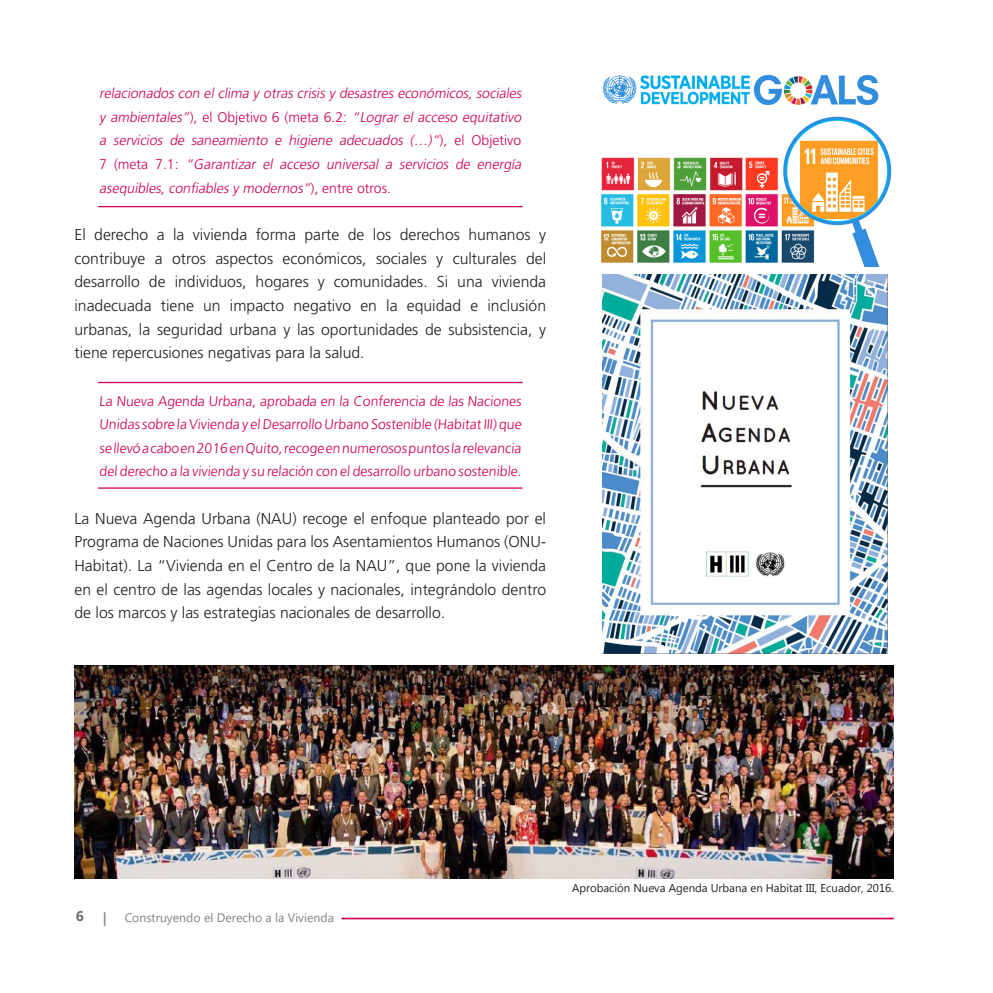
<style>
.page{position:relative;width:993px;height:993px;background:#fff}
.page>*{position:absolute;margin:0;border:0;box-sizing:border-box;transform-origin:0 0}
.parrafo_cuerpo{font:300 15.75px/23.6px "Frutiger LT Std";color:#231f20;text-align:justify}
.parrafo_cuerpo-2{font:italic 300 14px/23.6px "Frutiger LT Std";color:#ce0056}
.ladillo{font:300 14px/23.6px "Frutiger LT Std";color:#ce0056;text-align:justify}
.t1{font:700 14px "Myanmar Text";color:#6c6d70}
.t2{font:12.25px "Myanmar Text";color:#808285}
.Nota_al_pie{font:11.38px "Myanmar Text";color:#231f20}
.s1{font-style:normal}
</style>
<div class="page">
<svg style="left:104px;top:912px;width:1px;height:13px"></svg>
<hr style="left:341px;top:917px;width:552px;height:2px;background:#ce0056">
<hr style="left:98px;top:206px;width:424px;height:1px;background:#ce0056">
<img style="left:74px;top:665px;width:819px;height:213px">
<img style="left:601px;top:74px;width:291px;height:192px">
<img style="left:602px;top:274px;width:285px;height:379px">
<hr style="left:98px;top:382px;width:424px;height:1px;background:#ce0056">
<hr style="left:98px;top:487px;width:424px;height:1px;background:#ce0056">
<p class="parrafo_cuerpo-2" style="left:99px;top:82px;width:426px">relacionados con el clima y otras crisis y desastres económicos, sociales y ambientales”<span class="s1">) , e l O bj e t i vo 6 ( m e t a 6 . 2 :</span> “Lograr el acceso equitativo a servicios de saneamiento e higiene adecuados (…)”<span class="s1">) , e l O bj e t i vo 7 ( m e t a 7 . 1 :</span> “Garantizar el acceso universal a servicios de energía asequibles, confiables y modernos”<span class="s1">) , e n t re o t ro s .</span></p>
<p class="parrafo_cuerpo" style="left:74px;top:223px;width:473px">El derecho a la vivienda forma parte de los derechos humanos y contribuye a otros aspectos económicos, sociales y culturales del desarrollo de individuos, hogares y comunidades. Si una vivienda inadecuada tiene un impacto negativo en la equidad e inclusión urbanas, la seguridad urbana y las oportunidades de subsistencia, y tiene repercusiones negativas para la salud.</p>
<p class="ladillo" style="left:99px;top:389px;width:425px">La Nueva Agenda Urbana, aprobada en la Conferencia de las Naciones Unidas sobre la Vivienda y el Desarrollo Urbano Sostenible (Habitat III) que se llevó a cabo en 2016 en Quito, recoge en numerosos puntos la relevancia del derecho a la vivienda y su relación con el desarrollo urbano sostenible.</p>
<p class="parrafo_cuerpo" style="left:74px;top:506px;width:473px">La Nueva Agenda Urbana (NAU) recoge el enfoque planteado por el Programa de Naciones Unidas para los Asentamientos Humanos (ONU-Habitat). La “Vivienda en el Centro de la NAU”, que pone la vivienda en el centro de las agendas locales y nacionales, integrándolo dentro de los marcos y las estrategias nacionales de desarrollo.</p>
<p class="t1" style="left:76px;top:907px;width:10px">6</p>
<p class="t2" style="left:125px;top:910px;width:211px">Construyendo el Derecho a la Vivienda</p>
<p class="Nota_al_pie" style="left:572px;top:881px;width:323px">Aprobación Nueva Agenda Urbana en Habitat III, Ecuador, 2016.</p>
</div>
